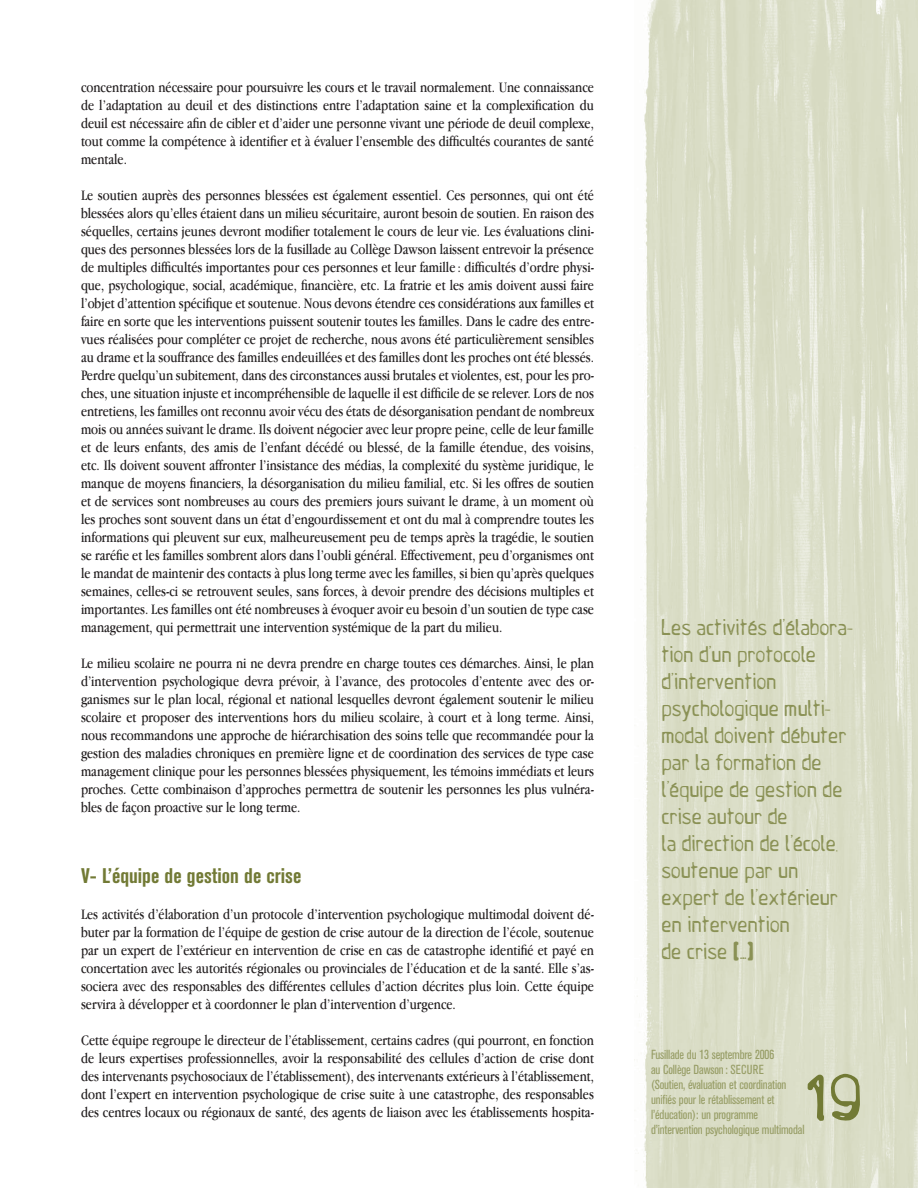
<style>
.page{position:relative;width:918px;height:1188px;background:#fff}
.page>*{position:absolute;margin:0;border:0;box-sizing:border-box;transform-origin:0 0}
.t1{font:60px "Boomshanker Solid";color:#727a35}
.t2{font:21px/27px "Boomshanker Solid";color:#8a9155}
.t3{font:700 condensed 21px "Akzidenz Grotesk BE";color:#727a35}
.t4{font:15px/18px "Apple Garamond";color:#231f20;text-align:justify}
.t5{font:condensed 13.05px/15px "Akzidenz Grotesk BE";letter-spacing:-.01em;color:#979d66}
</style>
<div class="page">
<img style="left:634px;top:0;width:284px;height:1188px">
<p class="t4" style="left:81px;top:80px;width:515px">concentration nécessaire pour poursuivre les cours et le travail normalement. Une connaissance de l’adaptation au deuil et des distinctions entre l’adaptation saine et la complexification du deuil est nécessaire afin de cibler et d’aider une personne vivant une période de deuil complexe, tout comme la compétence à identifier et à évaluer l’ensemble des difficultés courantes de santé mentale.</p>
<p class="t4" style="left:81px;top:188px;width:515px">Le soutien auprès des personnes blessées est également essentiel. Ces personnes, qui ont été blessées alors qu’elles étaient dans un milieu sécuritaire, auront besoin de soutien. En raison des séquelles, certains jeunes devront modifier totalement le cours de leur vie. Les évaluations clini&shy;ques des personnes blessées lors de la fusillade au Collège Dawson laissent entrevoir la présence de multiples difficultés importantes pour ces personnes et leur famille : difficultés d’ordre physi&shy;que, psychologique, social, académique, financière, etc. La fratrie et les amis doivent aussi faire l’objet d’attention spécifique et soutenue. Nous devons étendre ces considérations aux familles et faire en sorte que les interventions puissent soutenir toutes les familles. Dans le cadre des entre&shy;vues réalisées pour compléter ce projet de recherche, nous avons été particulièrement sensibles au drame et la souffrance des familles endeuillées et des familles dont les proches ont été blessés.<br>Perdre quelqu’un subitement, dans des circonstances aussi brutales et violentes, est, pour les pro&shy;ches, une situation injuste et incompréhensible de laquelle il est difficile de se relever. Lors de nos entretiens, les familles ont reconnu avoir vécu des états de désorganisation pendant de nombreux mois ou années suivant le drame. Ils doivent négocier avec leur propre peine, celle de leur famille et de leurs enfants, des amis de l’enfant décédé ou blessé, de la famille étendue, des voisins, etc. Ils doivent souvent affronter l’insistance des médias, la complexité du système juridique, le manque de moyens financiers, la désorganisation du milieu familial, etc. Si les offres de soutien et de services sont nombreuses au cours des premiers jours suivant le drame, à un moment où les proches sont souvent dans un état d’engourdissement et ont du mal à comprendre toutes les informations qui pleuvent sur eux, malheureusement peu de temps après la tragédie, le soutien se raréfie et les familles sombrent alors dans l’oubli général. Effectivement, peu d’organismes ont le mandat de maintenir des contacts à plus long terme avec les familles, si bien qu’après quelques semaines, celles-ci se retrouvent seules, sans forces, à devoir prendre des décisions multiples et importantes. Les familles ont été nombreuses à évoquer avoir eu besoin d’un soutien de type case management, qui permettrait une intervention systémique de la part du milieu.</p>
<p class="t4" style="left:81px;top:656px;width:515px">Le milieu scolaire ne pourra ni ne devra prendre en charge toutes ces démarches. Ainsi, le plan d’intervention psychologique devra prévoir, à l’avance, des protocoles d’entente avec des or&shy;ganismes sur le plan local, régional et national lesquelles devront également soutenir le milieu scolaire et proposer des interventions hors du milieu scolaire, à court et à long terme. Ainsi, nous recommandons une approche de hiérarchisation des soins telle que recommandée pour la gestion des maladies chroniques en première ligne et de coordination des services de type case management clinique pour les personnes blessées physiquement, les témoins immédiats et leurs proches. Cette combinaison d’approches permettra de soutenir les personnes les plus vulnéra&shy;bles de façon proactive sur le long terme.</p>
<h2 class="t3" style="left:81px;top:868px;width:222px">V- L’équipe de gestion de crise</h2>
<p class="t4" style="left:81px;top:906px;width:515px">Les activités d’élaboration d’un protocole d’intervention psychologique multimodal doivent dé&shy;buter par la formation de l’équipe de gestion de crise autour de la direction de l’école, soutenue par un expert de l’extérieur en intervention de crise en cas de catastrophe identifié et payé en concertation avec les autorités régionales ou provinciales de l’éducation et de la santé. Elle s’as&shy;sociera avec des responsables des différentes cellules d’action décrites plus loin. Cette équipe servira à développer et à coordonner le plan d’intervention d’urgence.</p>
<p class="t4" style="left:81px;top:1032px;width:515px">Cette équipe regroupe le directeur de l’établissement, certains cadres (qui pourront, en fonction de leurs expertises professionnelles, avoir la responsabilité des cellules d’action de crise dont des intervenants psychosociaux de l’établissement), des intervenants extérieurs à l’établissement, dont l’expert en intervention psychologique de crise suite à une catastrophe, des responsables des centres locaux ou régionaux de santé, des agents de liaison avec les établissements hospita-</p>
<p class="t2" style="left:662px;top:616px;width:193px">Les activités d’élabora&shy;tion d’un protocole d’intervention psychologique multi&shy;modal doivent débuter par la formation de l’équipe de gestion de crise autour de<br>la direction de l’école, soutenue par un expert de l’extérieur en intervention<br>de crise […]</p>
<p class="t5" style="left:651px;top:1048px;width:155px">Fusillade du 13 septembre 2006<br>au Collège Dawson : SECURE<br>(Soutien, évaluation et coordination unifiés pour le rétablissement et l’éducation): un programme d’intervention psychologique multimodal</p>
<h1 class="t1" style="left:806px;top:1074px;width:60px">19</h1>
</div>
